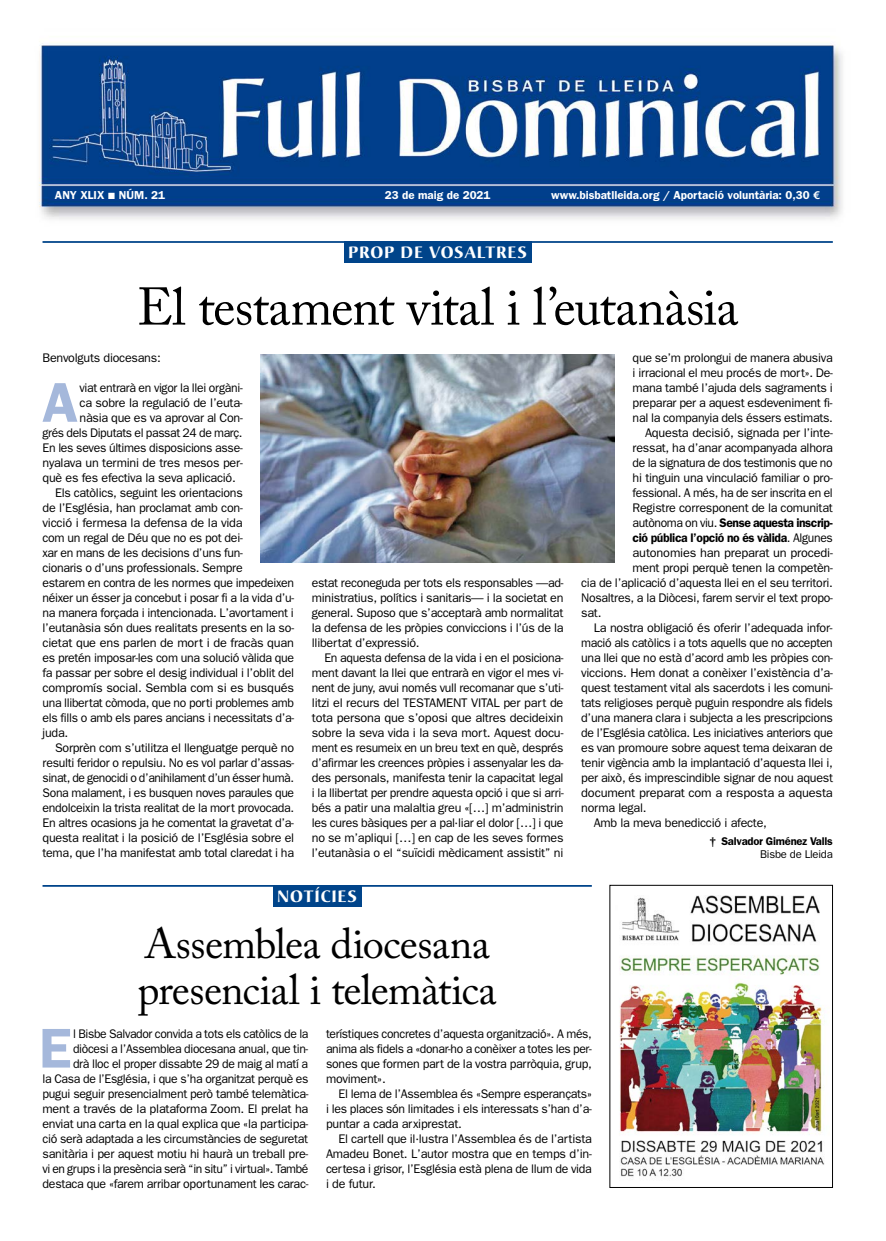
<style>
.page{position:relative;width:886px;height:1241px;background:#fff}
.page>*{position:absolute;margin:0;border:0;box-sizing:border-box;transform-origin:0 0}
.t1{font:600 56.25px "Franklin Gothic";color:#a5b8db}
.t2{font:52.5px "Adobe Caslon Pro";letter-spacing:-.02em;color:#000}
.t3{font:42.5px/46.2px "Adobe Caslon Pro";letter-spacing:-.02em;color:#000}
.t4{font:700 16.25px "Christiana";letter-spacing:.05em;color:#fff}
.t5{font:12.5px/15px "Franklin Gothic";letter-spacing:-.02em;color:#000;text-align:justify}
.t6{font:600 12.5px "Franklin Gothic";letter-spacing:-.025em;color:#000}
.t7{font:600 11.5px "Franklin Gothic";color:#fff}
.t8{font:600 11.25px "Franklin Gothic";letter-spacing:-.02em;color:#000}
.t9{font:11.25px "Franklin Gothic";letter-spacing:-.02em;color:#000}
.s1{font-family:"European Pi Three";font-weight:400;font-size:9px}
.s2{font-family:"Euro Sans ITC";font-weight:700}
.s3{font-weight:400}
</style>
<div class="page">
<img style="left:39px;top:43px;width:804px;height:177px">
<div style="left:344px;top:241px;width:187px;height:21px;background:#00448a"></div>
<hr style="left:43px;top:241px;width:790px;height:2px;background:#00448a">
<div style="left:273px;top:884px;width:88px;height:22px;background:#00448a"></div>
<hr style="left:43px;top:884px;width:549px;height:2px;background:#00448a">
<img style="left:260px;top:354px;width:355px;height:208px">
<img style="left:619px;top:895px;width:206px;height:282px">
<div style="left:609px;top:884px;width:224px;height:303px;border:1px solid #000"></div>
<p class="t7" style="left:55px;top:188px;width:112px">ANY XLIX <span class="s1">L</span> NÚM. 21</p>
<p class="t7" style="left:385px;top:188px;width:107px">23 de maig de 2021</p>
<p class="t7" style="left:551px;top:188px;width:271px">www.bisbatlleida.org / Aportació voluntària: 0,30 <span class="s2">E</span></p>
<h3 class="t4" style="left:348px;top:241px;width:180px">PROP DE VOSALTRES</h3>
<h2 class="t2" style="left:137px;top:276px;width:603px">El testament vital i l’eutanàsia</h2>
<p class="t5" style="left:43px;top:349px;width:120px">Benvolguts diocesans:</p>
<h1 class="t1" style="left:42px;top:369px;width:37px">A</h1>
<p class="t5" style="left:80px;top:379px;width:165px">viat entrarà en vigor la llei orgàni-</p>
<p class="t5" style="left:632px;top:349px;width:202px">que se’m prolongui de manera abusiva</p>
<p class="t5" style="left:632px;top:364px;width:202px">i irracional el meu procés de mort». De-</p>
<p class="t5" style="left:632px;top:379px;width:202px">mana també l’ajuda dels sagraments i</p>
<p class="t5" style="left:632px;top:394px;width:202px">preparar per a aquest esdeveniment fi-</p>
<p class="t5" style="left:632px;top:409px;width:202px">nal la companyia dels éssers estimats.</p>
<p class="t5" style="left:645px;top:424px;width:189px">Aquesta decisió, signada per l’inte-</p>
<p class="t5" style="left:632px;top:439px;width:202px">ressat, ha d’anar acompanyada alhora</p>
<p class="t5" style="left:632px;top:454px;width:202px">de la signatura de dos testimonis que no</p>
<p class="t5" style="left:632px;top:469px;width:202px">hi tinguin una vinculació familiar o pro-</p>
<p class="t5" style="left:632px;top:484px;width:202px">fessional. A més, ha de ser inscrita en el</p>
<p class="t5" style="left:632px;top:499px;width:202px">Registre corresponent de la comunitat</p>
<p class="t6" style="left:632px;top:515px;width:202px"><span class="s3">autònoma on viu.</span> Sense aquesta inscrip-</p>
<p class="t6" style="left:632px;top:530px;width:202px">ció pública l’opció no és vàlida<span class="s3">. Algunes</span></p>
<p class="t5" style="left:632px;top:544px;width:202px">autonomies han preparat un procedi-</p>
<p class="t5" style="left:632px;top:559px;width:202px">ment propi perquè tenen la competèn-</p>
<p class="t5" style="left:581px;top:574px;width:253px">cia de l’aplicació d’aquesta llei en el seu territori.</p>
<p class="t5" style="left:581px;top:589px;width:253px">Nosaltres, a la Diòcesi, farem servir el text propo-</p>
<p class="t5" style="left:581px;top:604px;width:22px">sat.</p>
<p class="t5" style="left:594px;top:619px;width:240px">La nostra obligació és oferir l’adequada infor-</p>
<p class="t5" style="left:581px;top:634px;width:253px">mació als catòlics i a tots aquells que no accepten</p>
<p class="t5" style="left:581px;top:649px;width:253px">una llei que no està d’acord amb les pròpies con-</p>
<p class="t5" style="left:581px;top:664px;width:253px">viccions. Hem donat a conèixer l’existència d’a-</p>
<p class="t5" style="left:581px;top:679px;width:253px">quest testament vital als sacerdots i les comuni-</p>
<p class="t5" style="left:581px;top:694px;width:253px">tats religioses perquè puguin respondre als fidels</p>
<p class="t5" style="left:581px;top:709px;width:253px">d’una manera clara i subjecta a les prescripcions</p>
<p class="t5" style="left:581px;top:724px;width:253px">de l’Església catòlica. Les iniciatives anteriors que</p>
<p class="t5" style="left:581px;top:739px;width:253px">es van promoure sobre aquest tema deixaran de</p>
<p class="t5" style="left:581px;top:754px;width:253px">tenir vigència amb la implantació d’aquesta llei i,</p>
<p class="t5" style="left:581px;top:769px;width:253px">per això, és imprescindible signar de nou aquest</p>
<p class="t5" style="left:581px;top:784px;width:253px">document preparat com a resposta a aquesta</p>
<p class="t5" style="left:581px;top:799px;width:67px">norma legal.</p>
<p class="t5" style="left:594px;top:814px;width:175px">Amb la meva benedicció i afecte,</p>
<p class="t8" style="left:709px;top:834px;width:125px">† Salvador Giménez Valls</p>
<p class="t9" style="left:760px;top:847px;width:74px">Bisbe de Lleida</p>
<p class="t5" style="left:80px;top:394px;width:164px">ca sobre la regulació de l’euta-</p>
<p class="t5" style="left:80px;top:409px;width:165px">nàsia que es va aprovar al Con-</p>
<p class="t5" style="left:43px;top:424px;width:202px">grés dels Diputats el passat 24 de març.</p>
<p class="t5" style="left:43px;top:439px;width:202px">En les seves últimes disposicions asse-</p>
<p class="t5" style="left:43px;top:454px;width:202px">nyalava un termini de tres mesos per-</p>
<p class="t5" style="left:43px;top:469px;width:195px">què es fes efectiva la seva aplicació.</p>
<p class="t5" style="left:55px;top:484px;width:189px">Els catòlics, seguint les orientacions</p>
<p class="t5" style="left:43px;top:499px;width:202px">de l’Església, han proclamat amb con-</p>
<p class="t5" style="left:43px;top:514px;width:202px">vicció i fermesa la defensa de la vida</p>
<p class="t5" style="left:43px;top:529px;width:202px">com un regal de Déu que no es pot dei-</p>
<p class="t5" style="left:43px;top:544px;width:202px">xar en mans de les decisions d’uns fun-</p>
<p class="t5" style="left:43px;top:559px;width:202px">cionaris o d’uns professionals. Sempre</p>
<p class="t5" style="left:43px;top:574px;width:253px">estarem en contra de les normes que impedeixen</p>
<p class="t5" style="left:43px;top:589px;width:253px">néixer un ésser ja concebut i posar fi a la vida d’u-</p>
<p class="t5" style="left:43px;top:604px;width:253px">na manera forçada i intencionada. L’avortament i</p>
<p class="t5" style="left:43px;top:619px;width:253px">l’eutanàsia són dues realitats presents en la so-</p>
<p class="t5" style="left:43px;top:634px;width:253px">cietat que ens parlen de mort i de fracàs quan</p>
<p class="t5" style="left:43px;top:649px;width:253px">es pretén imposar-les com una solució vàlida que</p>
<p class="t5" style="left:43px;top:664px;width:253px">fa passar per sobre el desig individual i l’oblit del</p>
<p class="t5" style="left:43px;top:679px;width:253px">compromís social. Sembla com si es busqués</p>
<p class="t5" style="left:43px;top:694px;width:253px">una llibertat còmoda, que no porti problemes amb</p>
<p class="t5" style="left:43px;top:709px;width:253px">els fills o amb els pares ancians i necessitats d’a-</p>
<p class="t5" style="left:43px;top:724px;width:27px">juda.</p>
<p class="t5" style="left:55px;top:739px;width:241px">Sorprèn com s’utilitza el llenguatge perquè no</p>
<p class="t5" style="left:43px;top:754px;width:253px">resulti feridor o repulsiu. No es vol parlar d’assas-</p>
<p class="t5" style="left:43px;top:769px;width:253px">sinat, de genocidi o d’anihilament d’un ésser humà.</p>
<p class="t5" style="left:43px;top:784px;width:253px">Sona malament, i es busquen noves paraules que</p>
<p class="t5" style="left:43px;top:799px;width:253px">endolceixin la trista realitat de la mort provocada.</p>
<p class="t5" style="left:43px;top:814px;width:253px">En altres ocasions ja he comentat la gravetat d’a-</p>
<p class="t5" style="left:43px;top:829px;width:253px">questa realitat i la posició de l’Església sobre el</p>
<p class="t5" style="left:43px;top:844px;width:253px">tema, que l’ha manifestat amb total claredat i ha</p>
<p class="t5" style="left:312px;top:575px;width:253px">estat reconeguda per tots els responsables —ad&shy;ministratius, polítics i sanitaris— i la societat en general. Suposo que s’acceptarà amb normalitat la defensa de les pròpies conviccions i l’ús de la llibertat d’expressió.</p>
<p class="t5" style="left:312px;top:650px;width:253px;text-indent:13px">En aquesta defensa de la vida i en el posiciona&shy;ment davant la llei que entrarà en vigor el mes vi&shy;nent de juny, avui només vull recomanar que s’uti&shy;litzi el recurs del TESTAMENT VITAL per part de tota persona que s’oposi que altres decideixin sobre la seva vida i la seva mort. Aquest docu&shy;ment es resumeix en un breu text en què, després d’afirmar les creences pròpies i assenyalar les da&shy;des personals, manifesta tenir la capacitat legal i la llibertat per prendre aquesta opció i que si arri&shy;bés a patir una malaltia greu «[…] m’administrin les cures bàsiques per a pal·liar el dolor […] i que no se m’apliqui […] en cap de les seves formes l’eutanàsia o el “suïcidi mèdicament assistit” ni</p>
<h3 class="t4" style="left:277px;top:885px;width:81px">NOTÍCIES</h3>
<h3 class="t3" style="left:138px;top:919px;width:360px">Assemblea diocesana presencial i telemàtica</h3>
<p class="t5" style="left:326px;top:1025px;width:267px">terístiques concretes d’aquesta organització». A més, anima als fidels a «donar-ho a conèixer a totes les per&shy;sones que formen part de la vostra parròquia, grup, moviment».</p>
<p class="t5" style="left:326px;top:1085px;width:267px;text-indent:13px">El lema de l’Assemblea és «Sempre esperançats» i les places són limitades i els interessats s’han d’a&shy;puntar a cada arxiprestat.</p>
<p class="t5" style="left:326px;top:1130px;width:267px;text-indent:12px">El cartell que il·lustra l’Assemblea és de l’artista Amadeu Bonet. L’autor mostra que en temps d’in&shy;certesa i grisor, l’Església està plena de llum de vida i de futur.</p>
<p class="t5" style="left:43px;top:1025px;width:267px;text-align:right">l Bisbe Salvador convida a tots els catòlics de la diòcesi a l’Assemblea diocesana anual, que tin-<br>drà lloc el proper dissabte 29 de maig al matí a<br>la Casa de l’Església, i que s’ha organitzat perquè es pugui seguir presencialment però també telemàtica&shy;ment a través de la plataforma Zoom. El prelat ha enviat una carta en la qual explica que «la participa&shy;ció serà adaptada a les circumstàncies de seguretat sanitària i per aquest motiu hi haurà un treball pre&shy;vi en grups i la presència serà “in situ” i virtual». També destaca que «farem arribar oportunament les carac-</p>
<h1 class="t1" style="left:39px;top:1014px;width:34px">E</h1>
</div>
